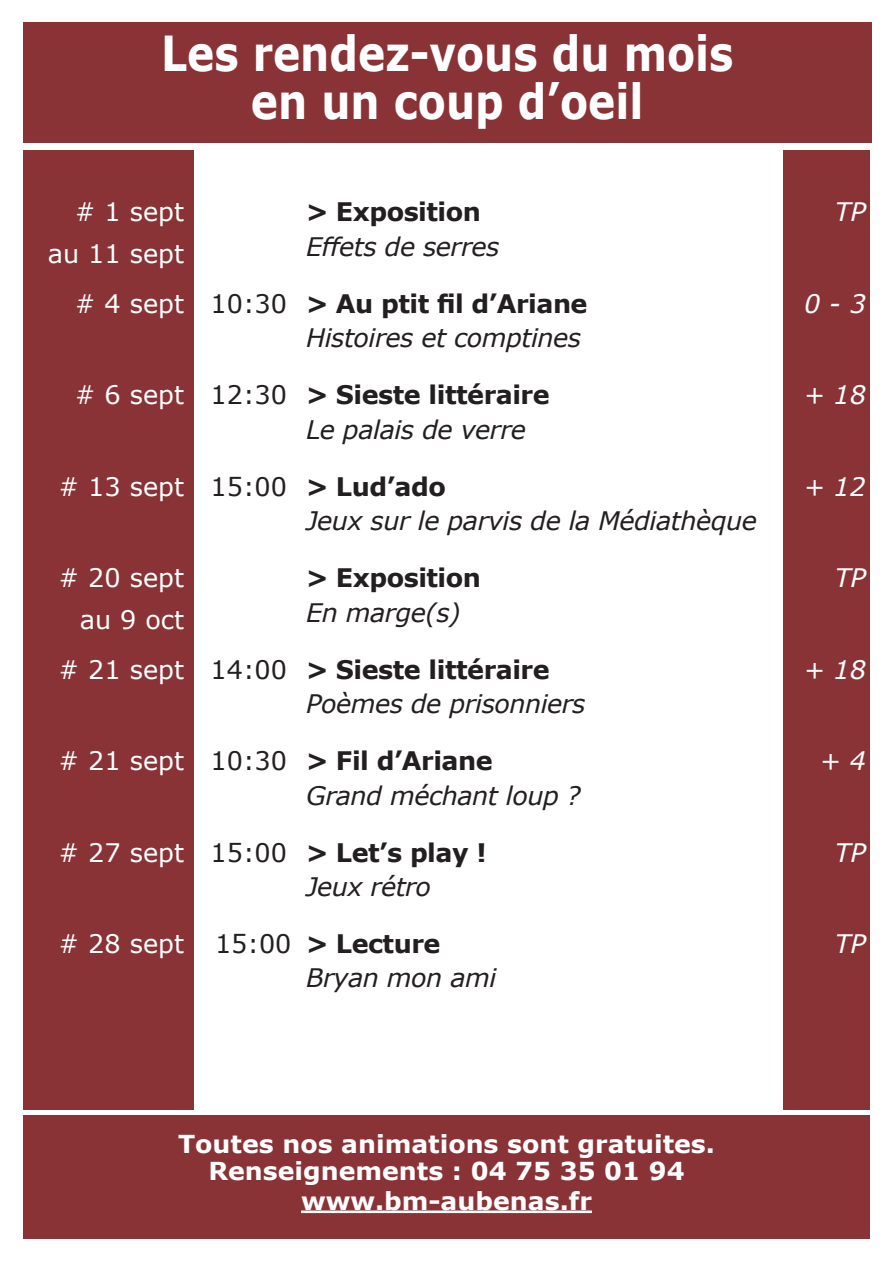
<style>
.page{position:relative;width:893px;height:1263px;background:#fff}
.page>*{position:absolute;margin:0;border:0;box-sizing:border-box;transform-origin:0 0}
.t1{font:700 48.3px/48.3px "Verdana";color:#fff;text-align:center;scale:.85 1}
.t2{font:italic 25.5px "Verdana";letter-spacing:-.02em;color:#231f20}
.t3{font:700 25.5px "Verdana";letter-spacing:-.02em;color:#231f20}
.t4{font:25.5px/41.4px "Verdana";color:#fff;text-align:right}
.t5{font:25.5px "Verdana";color:#231f20}
.t6{font:italic 25.5px "Verdana";color:#fff}
.t7{font:700 24.6px/28.8px "Verdana";color:#fff;text-align:center}
.s1{font-style:italic;color:#fff}
.s2{font-style:italic}
.s3{color:#231f20}
</style>
<div class="page">
<div style="left:23px;top:151px;width:170px;height:959px;background:#8a3337"></div>
<div style="left:23px;top:22px;width:848px;height:121px;background:#8a3337"></div>
<div style="left:23px;top:1115px;width:847px;height:124px;background:#8a3337"></div>
<hr style="left:301px;top:1210px;width:291px;height:3px;background:#fff">
<div style="left:783px;top:151px;width:86px;height:959px;background:#8a3337"></div>
<h1 class="t1" style="left:161px;top:28px;width:675px">Les rendez-vous du mois en un coup d’oeil</h1>
<p class="t4" style="left:48px;top:191px;width:138px"># 1 sept au 11 sept</p>
<p class="t4" style="left:75px;top:283px;width:111px"># 4 sept</p>
<p class="t5" style="left:199px;top:286px;width:90px"><span class="s1">-</span>10:30</p>
<p class="t4" style="left:75px;top:374px;width:111px"># 6 sept</p>
<p class="t5" style="left:199px;top:378px;width:90px"><span class="s1">-</span>12:30</p>
<p class="t4" style="left:58px;top:465px;width:127px"># 13 sept</p>
<p class="t5" style="left:211px;top:469px;width:78px">15:00</p>
<p class="t4" style="left:58px;top:557px;width:127px"># 20 sept au 9 oct</p>
<p class="t4" style="left:58px;top:648px;width:127px"># 21 sept</p>
<p class="t5" style="left:199px;top:652px;width:90px"><span class="s1">-</span>14:00</p>
<p class="t4" style="left:58px;top:740px;width:127px"># 21 sept</p>
<p class="t5" style="left:199px;top:743px;width:90px"><span class="s1">-</span>10:30</p>
<p class="t4" style="left:58px;top:831px;width:127px"># 27 sept</p>
<p class="t5" style="left:199px;top:835px;width:90px"><span class="s1">-</span>15:00</p>
<p class="t4" style="left:58px;top:923px;width:235px"># 28 sept <span class="s2">-</span><span class="s3">15:00</span></p>
<p class="t3" style="left:306px;top:194px;width:176px">&gt; Exposition</p>
<p class="t2" style="left:306px;top:229px;width:195px">Effets de serres</p>
<p class="t3" style="left:306px;top:286px;width:283px">&gt; Au ptit fil d’Ariane</p>
<p class="t2" style="left:306px;top:321px;width:276px">Histoires et comptines</p>
<p class="t3" style="left:306px;top:377px;width:245px">&gt; Sieste littéraire</p>
<p class="t2" style="left:306px;top:412px;width:221px">Le palais de verre</p>
<p class="t3" style="left:306px;top:468px;width:141px">&gt; Lud’ado</p>
<p class="t2" style="left:306px;top:503px;width:452px">Jeux sur le parvis de la Médiathèque</p>
<p class="t3" style="left:306px;top:560px;width:176px">&gt; Exposition</p>
<p class="t2" style="left:306px;top:595px;width:156px">En marge(s)</p>
<p class="t3" style="left:306px;top:651px;width:245px">&gt; Sieste littéraire</p>
<p class="t2" style="left:306px;top:686px;width:281px">Poèmes de prisonniers</p>
<p class="t3" style="left:306px;top:743px;width:188px">&gt; Fil d’Ariane</p>
<p class="t2" style="left:306px;top:778px;width:276px">Grand méchant loup ?</p>
<p class="t3" style="left:306px;top:834px;width:182px">&gt; Let’s play !</p>
<p class="t2" style="left:306px;top:869px;width:126px">Jeux rétro</p>
<p class="t3" style="left:306px;top:925px;width:136px">&gt; Lecture</p>
<p class="t2" style="left:306px;top:961px;width:192px">Bryan mon ami</p>
<p class="t6" style="left:835px;top:195px;width:33px">TP</p>
<p class="t6" style="left:804px;top:286px;width:63px">0 - 3</p>
<p class="t6" style="left:804px;top:378px;width:64px">+ 18</p>
<p class="t6" style="left:804px;top:469px;width:64px">+ 12</p>
<p class="t6" style="left:835px;top:560px;width:33px">TP</p>
<p class="t6" style="left:804px;top:652px;width:64px">+ 18</p>
<p class="t6" style="left:820px;top:743px;width:48px">+ 4</p>
<p class="t6" style="left:835px;top:835px;width:33px">TP</p>
<p class="t6" style="left:835px;top:926px;width:33px">TP</p>
<p class="t7" style="left:178px;top:1129px;width:538px">Toutes nos animations sont gratuites.<br>Renseignements : 04 75 35 01 94 www.bm-aubenas.fr</p>
</div>
